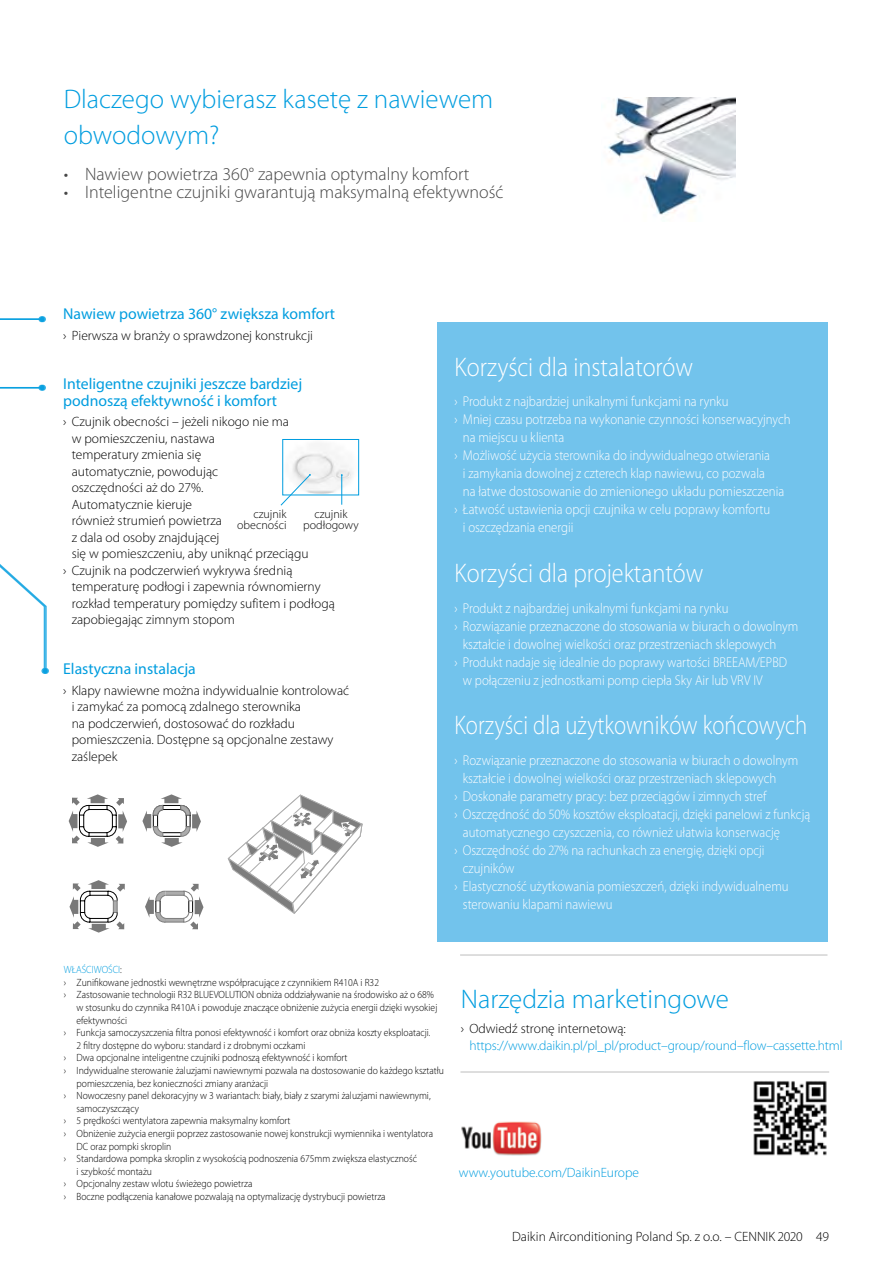
<style>
.page{position:relative;width:893px;height:1263px;background:#fff}
.page>*{position:absolute;margin:0;border:0;box-sizing:border-box;transform-origin:0 0}
.t1{font:300 27px/36px "Myriad Pro";color:#009ddf}
.t2{font:300 27px "Myriad Pro";color:#fff;scale:.9 1}
.t3{font:300 27px "Myriad Pro";color:#fff;scale:.84 1}
.t4{font:300 18px "Myriad Pro";color:#464646}
.t5{font:15.75px/16.5px "Myriad Pro";color:#009ddf}
.t6{font:300 14.25px "Myriad Pro";color:#fff;scale:.9 1}
.t7{font:300 13.5px/16.5px "Myriad Pro";color:#000}
.t8{font:300 13.5px/16.5px "Myriad Pro";letter-spacing:-.01em;color:#009ddf}
.t9{font:300 12px/10.8px "Myriad Pro";color:#000;text-align:right}
.t10{font:300 10.5px "Myriad Pro";color:#000;scale:.92 1}
.t11{font:300 10.5px "Myriad Pro";color:#009ddf;scale:.92 1}
.s1{color:#000}
</style>
<div class="page">
<svg style="left:0;top:316px;width:46px;height:75px"></svg>
<svg style="left:0;top:564px;width:49px;height:110px"></svg>
<hr style="left:460px;top:955px;width:367px;height:1px;background:#acacac">
<hr style="left:460px;top:1071px;width:369px;height:1px;background:#acacac">
<div style="left:437px;top:322px;width:390px;height:620px;background:#72c3ec"></div>
<img style="left:292px;top:444px;width:61px;height:49px">
<div style="left:283px;top:439px;width:76px;height:56px;border:1px solid #009ddf"></div>
<hr style="left:341px;top:475px;width:1px;height:30px;background:#009ddf">
<svg style="left:280px;top:474px;width:31px;height:32px"></svg>
<img style="left:608px;top:97px;width:128px;height:118px">
<svg style="left:69px;top:794px;width:132px;height:53px"></svg>
<svg style="left:69px;top:880px;width:134px;height:53px"></svg>
<svg style="left:227px;top:794px;width:136px;height:120px"></svg>
<img style="left:461px;top:1121px;width:80px;height:35px">
<img style="left:753px;top:1081px;width:74px;height:75px">
<p class="t1" style="left:64px;top:81px;width:431px">Dlaczego wybierasz kasetę z nawiewem obwodowym?</p>
<p class="t4" style="left:64px;top:164px;width:407px">• Nawiew powietrza 360° zapewnia optymalny komfort</p>
<p class="t4" style="left:64px;top:182px;width:441px">• Inteligentne czujniki gwarantują maksymalną efektywność</p>
<p class="t5" style="left:63px;top:305px;width:273px">Nawiew powietrza 360° zwiększa komfort</p>
<p class="t7" style="left:63px;top:327px;width:251px">› Pierwsza w branży o sprawdzonej konstrukcji</p>
<p class="t5" style="left:63px;top:375px;width:241px">Inteligentne czujniki jeszcze bardziej podnoszą efektywność i komfort</p>
<p class="t7" style="left:63px;top:414px;width:227px">› Czujnik obecności – jeżeli nikogo nie ma</p>
<p class="t7" style="left:72px;top:430px;width:145px">w pomieszczeniu, nastawa</p>
<p class="t7" style="left:72px;top:447px;width:131px">temperatury zmienia się</p>
<p class="t7" style="left:72px;top:463px;width:148px">automatycznie, powodując</p>
<p class="t7" style="left:72px;top:480px;width:133px">oszczędności aż do 27%.</p>
<p class="t7" style="left:72px;top:496px;width:122px">Automatycznie kieruje</p>
<p class="t7" style="left:72px;top:513px;width:152px">również strumień powietrza</p>
<p class="t7" style="left:72px;top:529px;width:149px">z dala od osoby znajdującej</p>
<p class="t7" style="left:72px;top:546px;width:238px">się w pomieszczeniu, aby uniknąć przeciągu</p>
<p class="t7" style="left:63px;top:562px;width:231px">› Czujnik na podczerwień wykrywa średnią</p>
<p class="t7" style="left:72px;top:579px;width:251px">temperaturę podłogi i zapewnia równomierny</p>
<p class="t7" style="left:72px;top:595px;width:265px">rozkład temperatury pomiędzy sufitem i podłogą</p>
<p class="t7" style="left:72px;top:612px;width:165px">zapobiegając zimnym stopom</p>
<p class="t5" style="left:63px;top:660px;width:134px">Elastyczna instalacja</p>
<p class="t7" style="left:72px;top:682px;width:279px;text-indent:-9px">› Klapy nawiewne można indywidualnie kontrolować i zamykać za pomocą zdalnego sterownika<br>na podczerwień, dostosować do rozkładu pomieszczenia. Dostępne są opcjonalne zestawy zaślepek</p>
<p class="t9" style="left:237px;top:509px;width:51px">czujnik obecności</p>
<p class="t9" style="left:303px;top:509px;width:57px;text-align:center">czujnik podłogowy</p>
<h1 class="t2" style="left:454px;top:352px;width:266px">Korzyści dla instalatorów</h1>
<p class="t6" style="left:454px;top:394px;width:306px">› Produkt z najbardziej unikalnymi funkcjami na rynku</p>
<p class="t6" style="left:454px;top:412px;width:375px">› Mniej czasu potrzeba na wykonanie czynności konserwacyjnych</p>
<p class="t6" style="left:463px;top:430px;width:114px">na miejscu u klienta</p>
<p class="t6" style="left:454px;top:448px;width:352px">› Możliwość użycia sterownika do indywidualnego otwierania</p>
<p class="t6" style="left:463px;top:466px;width:337px">i zamykania dowolnej z czterech klap nawiewu, co pozwala</p>
<p class="t6" style="left:463px;top:484px;width:359px">na łatwe dostosowanie do zmienionego układu pomieszczenia</p>
<p class="t6" style="left:454px;top:502px;width:352px">› Łatwość ustawienia opcji czujnika w celu poprawy komfortu</p>
<p class="t6" style="left:463px;top:520px;width:124px">i oszczędzania energii</p>
<h1 class="t2" style="left:454px;top:558px;width:278px">Korzyści dla projektantów</h1>
<p class="t6" style="left:454px;top:600px;width:306px">› Produkt z najbardziej unikalnymi funkcjami na rynku</p>
<p class="t6" style="left:454px;top:618px;width:384px">› Rozwiązanie przeznaczone do stosowania w biurach o dowolnym</p>
<p class="t6" style="left:463px;top:636px;width:350px">kształcie i dowolnej wielkości oraz przestrzeniach sklepowych</p>
<p class="t6" style="left:454px;top:654px;width:371px">› Produkt nadaje się idealnie do poprawy wartości BREEAM/EPBD</p>
<p class="t6" style="left:463px;top:672px;width:335px">w połączeniu z jednostkami pomp ciepła Sky Air lub VRV IV</p>
<h1 class="t3" style="left:454px;top:710px;width:422px">Korzyści dla użytkowników końcowych</h1>
<p class="t6" style="left:454px;top:752px;width:384px">› Rozwiązanie przeznaczone do stosowania w biurach o dowolnym</p>
<p class="t6" style="left:463px;top:770px;width:350px">kształcie i dowolnej wielkości oraz przestrzeniach sklepowych</p>
<p class="t6" style="left:454px;top:788px;width:348px">› Doskonałe parametry pracy: bez przeciągów i zimnych stref</p>
<p class="t6" style="left:454px;top:806px;width:397px">› Oszczędność do 50% kosztów eksploatacji, dzięki panelowi z funkcją</p>
<p class="t6" style="left:463px;top:824px;width:354px">automatycznego czyszczenia, co również ułatwia konserwację</p>
<p class="t6" style="left:454px;top:842px;width:346px">› Oszczędność do 27% na rachunkach za energię, dzięki opcji</p>
<p class="t6" style="left:463px;top:860px;width:59px">czujników</p>
<p class="t6" style="left:454px;top:878px;width:373px">› Elastyczność użytkowania pomieszczeń, dzięki indywidualnemu</p>
<p class="t6" style="left:463px;top:896px;width:168px">sterowaniu klapami nawiewu</p>
<p class="t11" style="left:64px;top:964px;width:65px">WŁAŚCIWOŚCI<span class="s1">:</span></p>
<p class="t10" style="left:64px;top:976px;width:344px">› Zunifikowane jednostki wewnętrzne współpracujące z czynnikiem R410A i R32</p>
<p class="t10" style="left:64px;top:989px;width:404px">› Zastosowanie technologii R32 BLUEVOLUTION obniża oddziaływanie na środowisko aż o 68%</p>
<p class="t10" style="left:77px;top:1002px;width:394px">w stosunku do czynnika R410A i powoduje znaczące obniżenie zużycia energii dzięki wysokiej</p>
<p class="t10" style="left:77px;top:1014px;width:56px">efektywności</p>
<p class="t10" style="left:64px;top:1027px;width:400px">› Funkcja samoczyszczenia filtra ponosi efektywność i komfort oraz obniża koszty eksploatacji.</p>
<p class="t10" style="left:77px;top:1039px;width:250px">2 filtry dostępne do wyboru: standard i z drobnymi oczkami</p>
<p class="t10" style="left:64px;top:1052px;width:310px">› Dwa opcjonalne inteligentne czujniki podnoszą efektywność i komfort</p>
<p class="t10" style="left:64px;top:1065px;width:415px">› Indywidualne sterowanie żaluzjami nawiewnymi pozwala na dostosowanie do każdego ksztatłu</p>
<p class="t10" style="left:77px;top:1077px;width:210px">pomieszczenia, bez konieczności zmiany aranżacji</p>
<p class="t10" style="left:64px;top:1090px;width:400px">› Nowoczesny panel dekoracyjny w 3 wariantach: biały, biały z szarymi żaluzjami nawiewnymi,</p>
<p class="t10" style="left:77px;top:1102px;width:70px">samoczyszczący</p>
<p class="t10" style="left:64px;top:1115px;width:248px">› 5 prędkości wentylatora zapewnia maksymalny komfort</p>
<p class="t10" style="left:64px;top:1128px;width:403px">› Obniżenie zużycia energii poprzez zastosowanie nowej konstrukcji wymiennika i wentylatora</p>
<p class="t10" style="left:77px;top:1140px;width:105px">DC oraz pompki skroplin</p>
<p class="t10" style="left:64px;top:1153px;width:385px">› Standardowa pompka skroplin z wysokością podnoszenia 675mm zwiększa elastyczność</p>
<p class="t10" style="left:77px;top:1165px;width:84px">i szybkość montażu</p>
<p class="t10" style="left:64px;top:1178px;width:207px">› Opcjonalny zestaw wlotu świeżego powietrza</p>
<p class="t10" style="left:64px;top:1191px;width:351px">› Boczne podłączenia kanałowe pozwalają na optymalizację dystrybucji powietrza</p>
<p class="t1" style="left:461px;top:981px;width:270px">Narzędzia marketingowe</p>
<p class="t8" style="left:469px;top:1020px;width:375px;text-indent:-9px"><span class="s1">› Odwiedź stronę internetową: </span>https://www.daikin.pl/pl_pl/product–group/round–flow–cassette.html</p>
<p class="t8" style="left:459px;top:1164px;width:182px">www.youtube.com/DaikinEurope</p>
<p class="t7" style="left:512px;top:1229px;width:318px">Daikin Airconditioning Poland Sp. z o.o. – CENNIK 2020 49</p>
</div>
